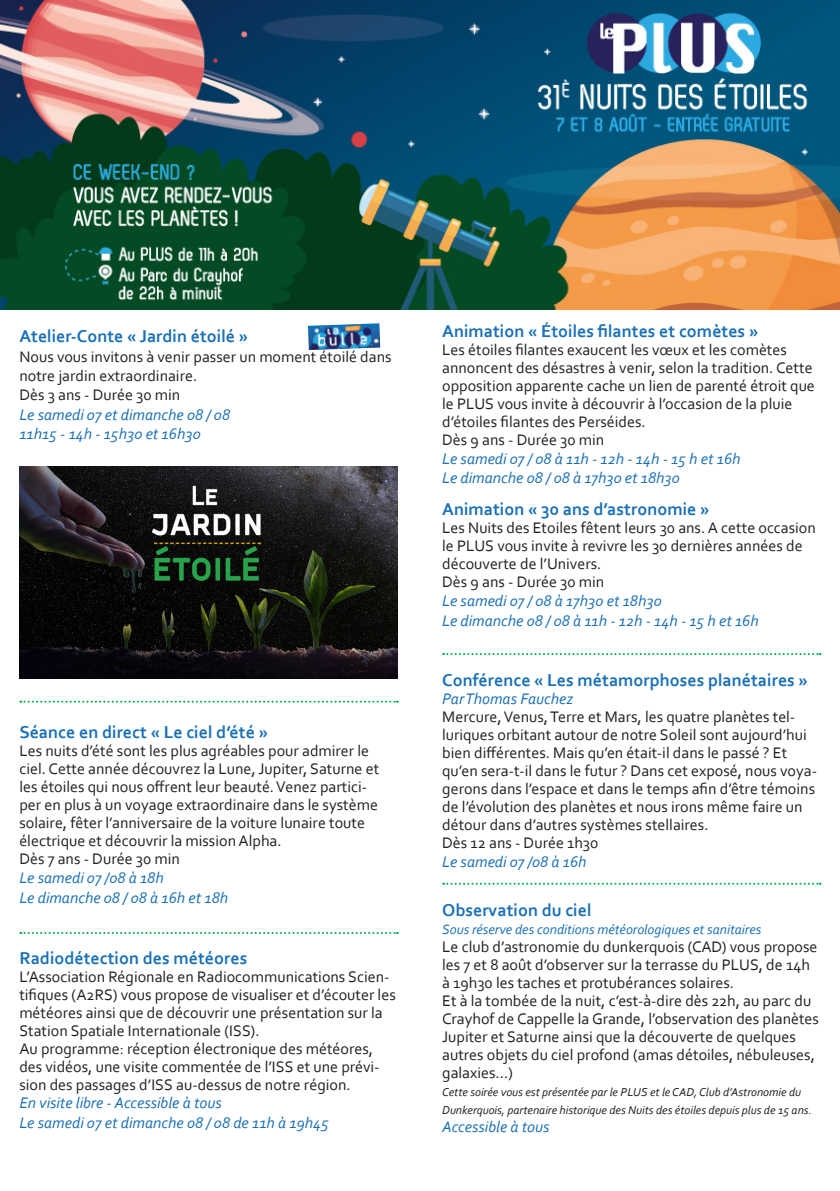
<style>
.page{position:relative;width:840px;height:1191px;background:#fff}
.page>*{position:absolute;margin:0;border:0;box-sizing:border-box;transform-origin:0 0}
.t1{font:700 18px "Corbel";color:#1970b7}
.t2{font:16px/18px "Corbel";color:#231f20}
.t3{font:italic 16px/19.2px "Corbel";color:#1970b7}
.t4{font:italic 14px "Corbel";color:#1970b7}
.t5{font:italic 12px/18px "Corbel";color:#231f20}
.s1{font-style:italic;color:#1970b7}
</style>
<div class="page">
<img style="left:308px;top:323px;width:72px;height:27px">
<svg style="left:20px;top:700px;width:377px;height:2px"></svg>
<img style="left:19px;top:466px;width:378px;height:212px">
<img style="left:0;top:0;width:839px;height:309px">
<svg style="left:20px;top:932px;width:377px;height:2px"></svg>
<svg style="left:443px;top:882px;width:377px;height:2px"></svg>
<svg style="left:443px;top:653px;width:377px;height:2px"></svg>
<p class="t1" style="left:19px;top:325px;width:230px">Atelier-Conte « Jardin étoilé »</p>
<p class="t2" style="left:19px;top:346px;width:373px;line-height:19.2px">Nous vous invitons à venir passer un moment étoilé dans notre jardin extraordinaire.<br>Dès 3 ans - Durée 30 min</p>
<p class="t3" style="left:19px;top:405px;width:212px">Le samedi 07 et dimanche 08 / 08<br>11h15 - 14h - 15h30 et 16h30</p>
<p class="t1" style="left:19px;top:721px;width:250px">Séance en direct « Le ciel d’été »</p>
<p class="t2" style="left:19px;top:741px;width:361px">Les nuits d’été sont les plus agréables pour admirer le ciel. Cette année découvrez la Lune, Jupiter, Saturne et les étoiles qui nous offrent leur beauté. Venez partici&shy;per en plus à un voyage extraordinaire dans le système solaire, fêter l’anniversaire de la voiture lunaire toute électrique et découvrir la mission Alpha.</p>
<p class="t2" style="left:19px;top:849px;width:162px">Dès 7 ans - Durée 30 min</p>
<p class="t3" style="left:19px;top:868px;width:210px">Le samedi 07 /08 à 18h<br>Le dimanche 08 / 08 à 16h et 18h</p>
<p class="t1" style="left:19px;top:947px;width:229px">Radiodétection des météores</p>
<p class="t2" style="left:19px;top:967px;width:378px">L’Association Régionale en Radiocommunications Scien&shy;tifiques (A2RS) vous propose de visualiser et d’écouter les météores ainsi que de découvrir une présentation sur la Station Spatiale Internationale (ISS).</p>
<p class="t2" style="left:19px;top:1039px;width:361px">Au programme: réception électronique des météores, des vidéos, une visite commentée de l’ISS et une prévi&shy;sion des passages d’ISS au-dessus de notre région.</p>
<p class="t3" style="left:19px;top:1093px;width:204px">En visite libre - Accessible à tous</p>
<p class="t3" style="left:19px;top:1112px;width:311px">Le samedi 07 et dimanche 08 / 08 de 11h à 19h45</p>
<p class="t1" style="left:442px;top:319px;width:317px">Animation « Étoiles filantes et comètes »</p>
<p class="t2" style="left:442px;top:340px;width:374px">Les étoiles filantes exaucent les vœux et les comètes annoncent des désastres à venir, selon la tradition. Cette opposition apparente cache un lien de parenté étroit que le PLUS vous invite à découvrir à l’occasion de la pluie d’étoiles filantes des Perséides.</p>
<p class="t2" style="left:442px;top:430px;width:164px">Dès 9 ans - Durée 30 min</p>
<p class="t3" style="left:442px;top:448px;width:299px">Le samedi 07 / 08 à 11h - 12h - 14h - 15 h et 16h<br>Le dimanche 08 / 08 à 17h30 et 18h30</p>
<p class="t1" style="left:442px;top:498px;width:268px">Animation « 30 ans d’astronomie »</p>
<p class="t2" style="left:442px;top:518px;width:375px">Les Nuits des Etoiles fêtent leurs 30 ans. A cette occasion le PLUS vous invite à revivre les 30 dernières années de découverte de l’Univers.</p>
<p class="t2" style="left:442px;top:572px;width:164px">Dès 9 ans - Durée 30 min</p>
<p class="t3" style="left:442px;top:591px;width:318px">Le samedi 07 / 08 à 17h30 et 18h30<br>Le dimanche 08 / 08 à 11h - 12h - 14h - 15 h et 16h</p>
<p class="t1" style="left:442px;top:669px;width:367px">Conférence « Les métamorphoses planétaires »</p>
<p class="t2" style="left:442px;top:689px;width:376px"><span class="s1">Par Thomas Fauchez<br></span>Mercure, Venus, Terre et Mars, les quatre planètes tel&shy;luriques orbitant autour de notre Soleil sont aujourd’hui bien différentes. Mais qu’en était-il dans le passé ? Et qu’en sera-t-il dans le futur ? Dans cet exposé, nous voya&shy;gerons dans l’espace et dans le temps afin d’être témoins de l’évolution des planètes et nous irons même faire un détour dans d’autres systèmes stellaires.</p>
<p class="t2" style="left:442px;top:833px;width:158px">Dès 12 ans - Durée 1h30</p>
<p class="t3" style="left:442px;top:852px;width:146px">Le samedi 07 /08 à 16h</p>
<p class="t1" style="left:442px;top:899px;width:151px">Observation du ciel</p>
<p class="t4" style="left:442px;top:920px;width:320px">Sous réserve des conditions météorologiques et sanitaires</p>
<p class="t2" style="left:442px;top:937px;width:376px">Le club d’astronomie du dunkerquois (CAD) vous propose les 7 et 8 août d’observer sur la terrasse du PLUS, de 14h à 19h30 les taches et protubérances solaires.</p>
<p class="t2" style="left:442px;top:991px;width:378px">Et à la tombée de la nuit, c’est-à-dire dès 22h, au parc du Crayhof de Cappelle la Grande, l’observation des planètes Jupiter et Saturne ainsi que la découverte de quelques autres objets du ciel profond (amas détoiles, nébuleuses, galaxies...)</p>
<p class="t5" style="left:442px;top:1082px;width:371px">Cette soirée vous est présentée par le PLUS et le CAD, Club d’Astronomie du<br>Dunkerquois, partenaire historique des Nuits des étoiles depuis plus de 15 ans.</p>
<p class="t3" style="left:442px;top:1116px;width:109px">Accessible à tous</p>
</div>
